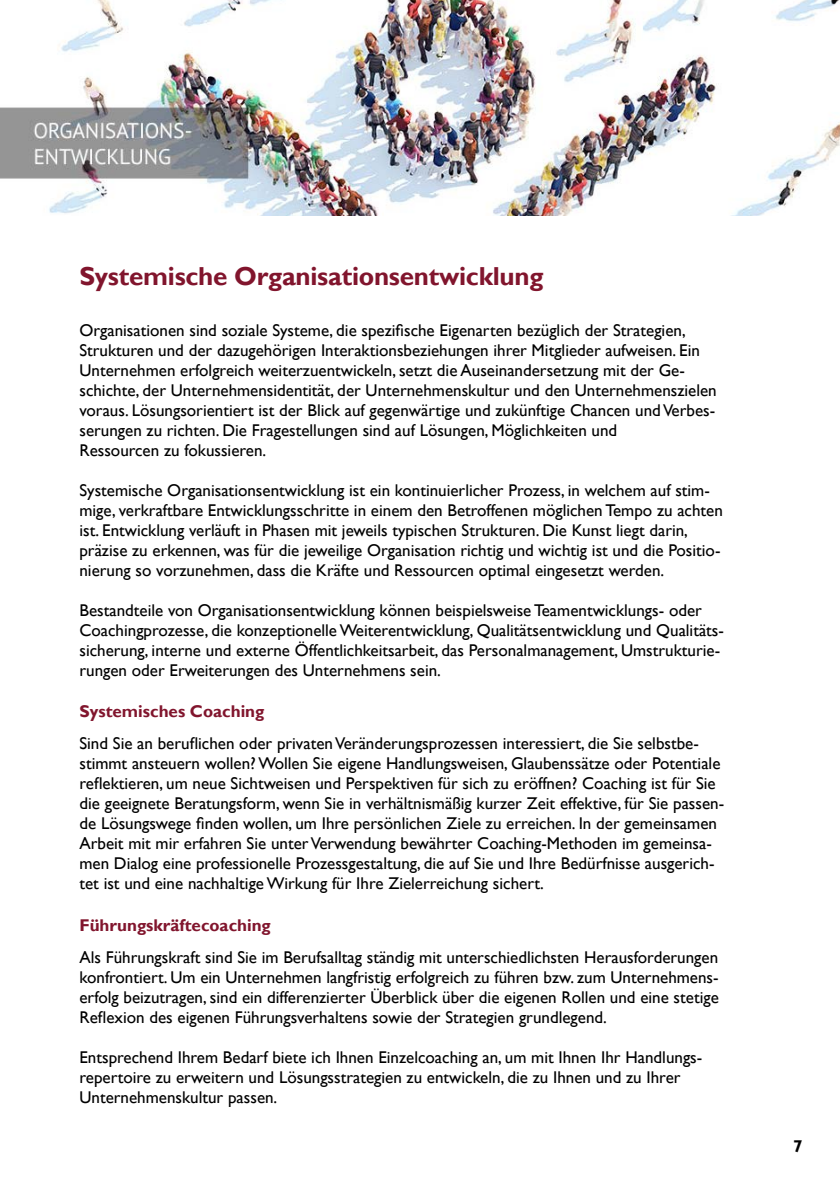
<style>
.page{position:relative;width:840px;height:1191px;background:#fff}
.page>*{position:absolute;margin:0;border:0;box-sizing:border-box;transform-origin:0 0}
.t1{font:700 26px "Gill Sans";letter-spacing:-.01em;color:#81152d}
.t2{font:17px/20px "Gill Sans";color:#000}
.t3{font:700 17px "Gill Sans";color:#81152d}
.t4{font:700 17px "Gill Sans";color:#000}
</style>
<div class="page">
<img style="left:0;top:0;width:839px;height:215px">
<h1 class="t1" style="left:79px;top:260px;width:465px">Systemische Organisationsentwicklung</h1>
<p class="t2" style="left:79px;top:320px;width:638px">Organisationen sind soziale Systeme, die spezifische Eigenarten bezüglich der Strategien, Strukturen und der dazugehörigen Interaktionsbeziehungen ihrer Mitglieder aufweisen. Ein Unternehmen erfolgreich weiterzuentwickeln, setzt die Auseinandersetzung mit der Ge&shy;schichte, der Unternehmensidentität, der Unternehmenskultur und den Unternehmenszielen voraus. Lösungsorientiert ist der Blick auf gegenwärtige und zukünftige Chancen und Verbes&shy;serungen zu richten. Die Fragestellungen sind auf Lösungen, Möglichkeiten und<br>Ressourcen zu fokussieren.</p>
<p class="t2" style="left:79px;top:480px;width:644px">Systemische Organisationsentwicklung ist ein kontinuierlicher Prozess, in welchem auf stim&shy;mige, verkraftbare Entwicklungsschritte in einem den Betroffenen möglichen Tempo zu achten ist. Entwicklung verläuft in Phasen mit jeweils typischen Strukturen. Die Kunst liegt darin, präzise zu erkennen, was für die jeweilige Organisation richtig und wichtig ist und die Positio&shy;nierung so vorzunehmen, dass die Kräfte und Ressourcen optimal eingesetzt werden.</p>
<p class="t2" style="left:79px;top:600px;width:645px">Bestandteile von Organisationsentwicklung können beispielsweise Teamentwicklungs- oder Coachingprozesse, die konzeptionelle Weiterentwicklung, Qualitätsentwicklung und Qualitäts&shy;sicherung, interne und externe Öffentlichkeitsarbeit, das Personalmanagement, Umstrukturie&shy;rungen oder Erweiterungen des Unternehmens sein.</p>
<p class="t3" style="left:79px;top:701px;width:186px">Systemisches Coaching</p>
<p class="t2" style="left:79px;top:733px;width:646px">Sind Sie an beruflichen oder privaten Veränderungsprozessen interessiert, die Sie selbstbe&shy;stimmt ansteuern wollen? Wollen Sie eigene Handlungsweisen, Glaubenssätze oder Potentiale reflektieren, um neue Sichtweisen und Perspektiven für sich zu eröffnen? Coaching ist für Sie die geeignete Beratungsform, wenn Sie in verhältnismäßig kurzer Zeit effektive, für Sie passen&shy;de Lösungswege finden wollen, um Ihre persönlichen Ziele zu erreichen. In der gemeinsamen Arbeit mit mir erfahren Sie unter Verwendung bewährter Coaching-Methoden im gemeinsa&shy;men Dialog eine professionelle Prozessgestaltung, die auf Sie und Ihre Bedürfnisse ausgerich&shy;tet ist und eine nachhaltige Wirkung für Ihre Zielerreichung sichert.</p>
<p class="t3" style="left:79px;top:915px;width:193px">Führungskräftecoaching</p>
<p class="t2" style="left:79px;top:947px;width:640px;text-align:justify">Als Führungskraft sind Sie im Berufsalltag ständig mit unterschiedlichsten Herausforderungen konfrontiert. Um ein Unternehmen langfristig erfolgreich zu führen bzw. zum Unternehmens&shy;erfolg beizutragen, sind ein differenzierter Überblick über die eigenen Rollen und eine stetige Reflexion des eigenen Führungsverhaltens sowie der Strategien grundlegend.</p>
<p class="t2" style="left:79px;top:1047px;width:624px">Entsprechend Ihrem Bedarf biete ich Ihnen Einzelcoaching an, um mit Ihnen Ihr Handlungs&shy;repertoire zu erweitern und Lösungsstrategien zu entwickeln, die zu Ihnen und zu Ihrer<br>Unternehmenskultur passen.</p>
<p class="t4" style="left:792px;top:1135px;width:11px">7</p>
</div>
